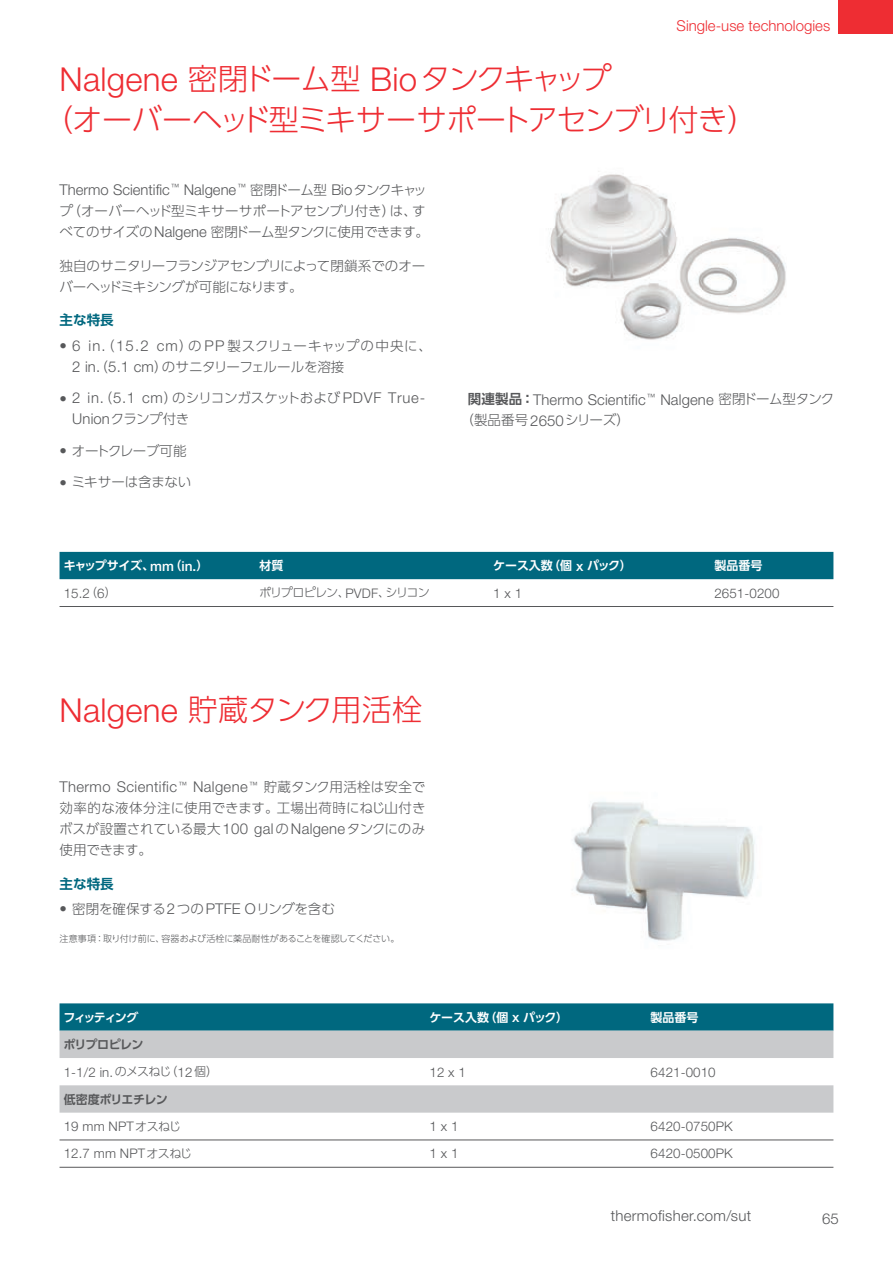
<style>
.page{position:relative;width:893px;height:1263px;background:#fff}
.page>*{position:absolute;margin:0;border:0;box-sizing:border-box;transform-origin:0 0}
.t1{font:30px/40.5px "UD Shin Go Pro Light 90 pv RKSJ H";letter-spacing:-.05em;color:#ee2d33}
.t2{font:30px "UD Shin Go Pro Light 90 pv RKSJ H";letter-spacing:-.02em;color:#ee2d33}
.t3{font:300 15px "Helvetica Neue LTW1 G";letter-spacing:.015em;color:#57585a}
.t4{font:300 15px "Helvetica Neue LTW1 G";color:#ee2d33}
.t5{font:300 14.85px "Helvetica Neue LTW1 G";letter-spacing:.01em;color:#57585a}
.t6{font:300 14.85px "Helvetica Neue LTW1 G";letter-spacing:.05em;color:#57585a}
.t7{font:13.5px/21px "UD Shin Go Pro Light 90 pv RKSJ H";letter-spacing:-.02em;color:#57585a}
.t8{font:13.5px "UD Shin Go Pro Light 90 pv RKSJ H";color:#57585a}
.t9{font:13.5px "UD Shin Go Pro De Bold 90 pv RKSJ H";letter-spacing:.005em;color:#00687f}
.t10{font:300 13.35px "Helvetica Neue LTW1 G";letter-spacing:.01em;color:#57585a}
.t11{font:300 13.2px "Helvetica Neue LTW1 G";letter-spacing:.01em;color:#57585a}
.t12{font:12px "UD Shin Go Pro Light 90 pv RKSJ H";letter-spacing:-.075em;color:#57585a}
.t13{font:12px "UD Shin Go Pro De Bold 90 pv RKSJ H";letter-spacing:-.015em;color:#fff}
.t14{font:12px "UD Shin Go Pro De Bold 90 pv RKSJ H";letter-spacing:-.05em;color:#57585a}
.t15{font:12px "UD Shin Go Pro De Bold 90 pv RKSJ H";letter-spacing:-.065em;color:#fff}
.t16{font:12px "UD Shin Go Pro De Bold 90 pv RKSJ H";letter-spacing:-.13em;color:#fff}
.t17{font:9px "UD Shin Go Pro Light 90 pv RKSJ H";letter-spacing:-.01em;color:#57585a}
.s1{font-family:"Helvetica Neue LTW1 G";font-weight:300;font-size:33px}
.s2{font-family:"UD Shin Go Pro Light 90 pv RKSJ H";font-weight:400;font-size:13.5px}
.s3{font-family:"Helvetica Neue LTW1 G";font-weight:300;font-size:14.85px}
.s4{font-family:"Helvetica Neue LTW1 G";font-weight:300;font-size:15px}
.s5{font-size:15px}
.s6{font-family:"UD Shin Go Pro De Bold 90 pv RKSJ H";font-weight:400;font-size:13.5px}
.s7{font-family:"Helvetica Neue LTW1 G";font-weight:500;font-size:13.65px}
.s8{font-size:13.2px}
.s9{font-family:"UD Shin Go Pro Light 90 pv RKSJ H";font-weight:400;font-size:12px}
.s10{font-family:"Helvetica Neue LTW1 G";font-weight:300;font-size:13.2px}
.s11{font-family:"Helvetica Neue LTW1 G";font-weight:300;font-size:13.35px}
.s12{font-size:13.35px}
</style>
<div class="page">
<img style="left:573px;top:801px;width:182px;height:140px">
<img style="left:549px;top:171px;width:237px;height:169px">
<div style="left:60px;top:552px;width:773px;height:27px;background:#00687f"></div>
<hr style="left:60px;top:606px;width:773px;height:1px;background:#57585a">
<svg style="left:60px;top:1003px;width:773px;height:28px;background:#076c82"></svg>
<svg style="left:60px;top:1031px;width:773px;height:82px;fill:#c9cacc"></svg>
<hr style="left:60px;top:1140px;width:773px;height:1px;background:#57585a">
<hr style="left:60px;top:1167px;width:773px;height:1px;background:#57585a">
<div style="left:838px;top:0;width:55px;height:34px;background:#ee2d33"></div>
<p class="t4" style="left:677px;top:20px;width:155px">Single-use technologies</p>
<h1 class="t1" style="left:43px;top:63px;width:716px;text-indent:16px"><span class="s1">Nalgene</span> 密閉ドーム型 <span class="s1">Bio</span>タンクキャップ<br>（オーバーヘッド型ミキサーサポートアセンブリ付き）</h1>
<p class="t5" style="left:60px;top:184px;width:369px">Thermo Scientific<sup>™</sup> Nalgene<sup>™</sup> <span class="s2">密閉ドーム型</span> Bio<span class="s2">タンクキャッ</span></p>
<p class="t7" style="left:59px;top:202px;width:371px">プ（オーバーヘッド型ミキサーサポートアセンブリ付き）は、すべてのサイズの<span class="s3">Nalgene</span> 密閉ドーム型タンクに使用できます。</p>
<p class="t7" style="left:59px;top:257px;width:367px">独自のサニタリーフランジアセンブリによって閉鎖系でのオーバーヘッドミキシングが可能になります。</p>
<p class="t9" style="left:60px;top:315px;width:56px">主な特長</p>
<p class="t7" style="left:72px;top:337px;width:361px;text-indent:-13px"><span class="s3">•</span> <span class="s4">6</span> <span class="s3">in.</span>（<span class="s4">15</span><span class="s3">.</span><span class="s4">2</span> <span class="s3">cm</span>）の <span class="s3">PP</span> 製スクリューキャップの中央に、<br><span class="s4">2</span> <span class="s3">in.</span>（<span class="s4">5</span><span class="s3">.</span><span class="s4">1</span> <span class="s3">cm</span>）のサニタリーフェルールを溶接</p>
<p class="t6" style="left:60px;top:393px;width:367px">• <span class="s5">2</span> in.<span class="s2">（</span><span class="s5">5</span>.<span class="s5">1</span> cm<span class="s2">）のシリコンガスケットおよび</span> PDVF True-</p>
<p class="t7" style="left:72px;top:410px;width:119px"><span class="s3">Union</span>クランプ付き</p>
<p class="t7" style="left:60px;top:442px;width:129px"><span class="s3">•</span> オートクレーブ可能</p>
<p class="t7" style="left:60px;top:474px;width:133px"><span class="s3">•</span> ミキサーは含まない</p>
<p class="t5" style="left:468px;top:394px;width:368px"><span class="s6">関連製品：</span>Thermo Scientific<sup>™</sup> Nalgene <span class="s2">密閉ドーム型タンク</span></p>
<p class="t8" style="left:460px;top:415px;width:171px">（製品番号<span class="s4">2650</span>シリーズ）</p>
<p class="t15" style="left:64px;top:561px;width:146px">キャップサイズ、<span class="s7">mm</span>（<span class="s7">in.</span>）</p>
<p class="t13" style="left:259px;top:561px;width:25px">材質</p>
<p class="t13" style="left:493px;top:561px;width:140px">ケース入数（個 <span class="s7">x</span> パック）</p>
<p class="t13" style="left:714px;top:561px;width:49px">製品番号</p>
<p class="t10" style="left:64px;top:588px;width:54px">15<span class="s8">.</span>2<span class="s9">（</span>6<span class="s9">）</span></p>
<p class="t12" style="left:259px;top:588px;width:172px">ポリプロピレン、<span class="s10">PVDF</span>、シリコン</p>
<p class="t10" style="left:493px;top:588px;width:30px">1 <span class="s8">x</span> 1</p>
<p class="t10" style="left:714px;top:588px;width:67px">2651<span class="s8">-</span>0200</p>
<h1 class="t2" style="left:60px;top:699px;width:364px"><span class="s1">Nalgene</span> 貯蔵タンク用活栓</h1>
<p class="t5" style="left:60px;top:781px;width:367px">Thermo Scientific<sup>™</sup> Nalgene<sup>™</sup> <span class="s2">貯蔵タンク用活栓は安全で</span></p>
<p class="t7" style="left:59px;top:799px;width:368px;text-align:justify">効率的な液体分注に使用できます。工場出荷時にねじ山付きボスが設置されている最大<span class="s4">100</span> <span class="s3">gal</span>の<span class="s3">Nalgene</span>タンクにのみ使用できます。</p>
<p class="t9" style="left:60px;top:878px;width:56px">主な特長</p>
<p class="t7" style="left:60px;top:900px;width:277px"><span class="s3">•</span> 密閉を確保する<span class="s4">2</span>つの<span class="s3">PTFE O</span>リングを含む</p>
<p class="t17" style="left:60px;top:935px;width:341px">注意事項：取り付け前に、容器および活栓に薬品耐性があることを確認してください。</p>
<p class="t16" style="left:63px;top:1012px;width:77px">フィッティング</p>
<p class="t13" style="left:429px;top:1012px;width:140px">ケース入数（個 <span class="s7">x</span> パック）</p>
<p class="t13" style="left:651px;top:1012px;width:49px">製品番号</p>
<p class="t14" style="left:64px;top:1040px;width:81px">ポリプロピレン</p>
<p class="t12" style="left:64px;top:1067px;width:156px"><span class="s11">1</span><span class="s10">-</span><span class="s11">1</span><span class="s10">/</span><span class="s11">2</span> <span class="s10">in.</span>のメスねじ（<span class="s11">12</span>個）</p>
<p class="t10" style="left:429px;top:1067px;width:38px">12 <span class="s8">x</span> 1</p>
<p class="t10" style="left:651px;top:1067px;width:67px">6421<span class="s8">-</span>0010</p>
<p class="t14" style="left:64px;top:1094px;width:106px">低密度ポリエチレン</p>
<p class="t11" style="left:64px;top:1122px;width:118px"><span class="s12">19</span> mm NPT<span class="s9">オスねじ</span></p>
<p class="t10" style="left:429px;top:1121px;width:30px">1 <span class="s8">x</span> 1</p>
<p class="t10" style="left:651px;top:1121px;width:84px">6420<span class="s8">-</span>0750<span class="s8">PK</span></p>
<p class="t11" style="left:64px;top:1149px;width:130px"><span class="s12">12</span>.<span class="s12">7</span> mm NPT<span class="s9">オスねじ</span></p>
<p class="t10" style="left:429px;top:1149px;width:30px">1 <span class="s8">x</span> 1</p>
<p class="t10" style="left:651px;top:1149px;width:84px">6420<span class="s8">-</span>0500<span class="s8">PK</span></p>
<p class="t3" style="left:611px;top:1210px;width:142px">thermofisher.com/sut</p>
<p class="t3" style="left:822px;top:1213px;width:18px">65</p>
</div>
